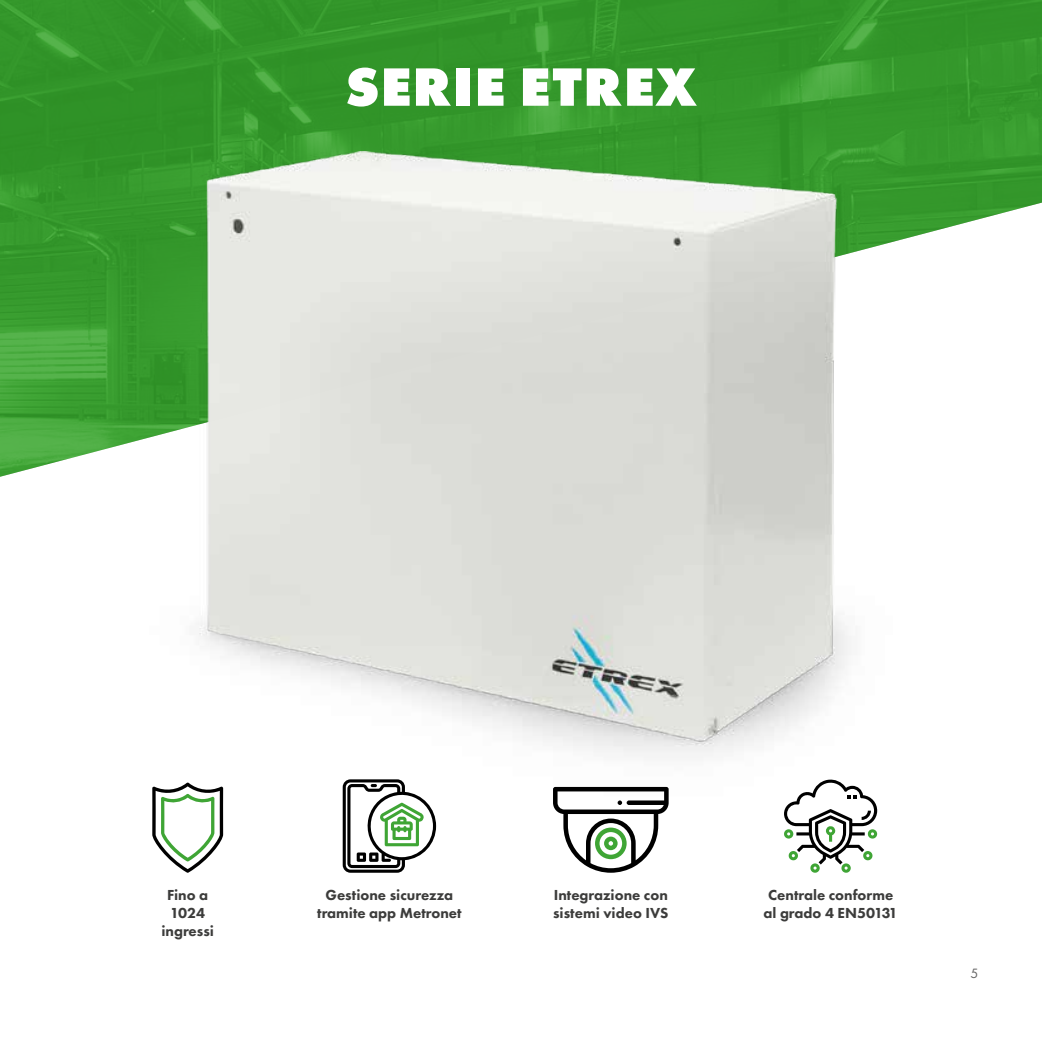
<style>
.page{position:relative;width:1042px;height:1042px;background:#fff}
.page>*{position:absolute;margin:0;border:0;box-sizing:border-box;transform-origin:0 0}
.t1{font:800 56px "Futura PT";letter-spacing:.01em;color:#fff}
.t2{font:800 15.05px/18px "Futura PT";color:#3c3c3b;text-align:center}
.t3{font:14px "Futura PT";color:#646363}
</style>
<div class="page">
<img style="left:0;top:0;width:1042px;height:477px">
<img style="left:149px;top:152px;width:744px;height:649px">
<svg style="left:152px;top:782px;width:71px;height:91px"></svg>
<svg style="left:343px;top:779px;width:93px;height:94px"></svg>
<svg style="left:553px;top:787px;width:115px;height:86px"></svg>
<svg style="left:784px;top:779px;width:93px;height:94px"></svg>
<h1 class="t1" style="left:345px;top:51px;width:353px">SERIE ETREX</h1>
<p class="t2" style="left:161px;top:885px;width:54px">Fino a<br>1024 ingressi</p>
<p class="t2" style="left:553px;top:885px;width:117px;text-align:left">Integrazione con sistemi video IVS</p>
<p class="t2" style="left:763px;top:885px;width:136px">Centrale conforme al grado 4 EN50131</p>
<p class="t2" style="left:317px;top:885px;width:146px">Gestione sicurezza tramite app Metronet</p>
<p class="t3" style="left:970px;top:965px;width:9px">5</p>
</div>
